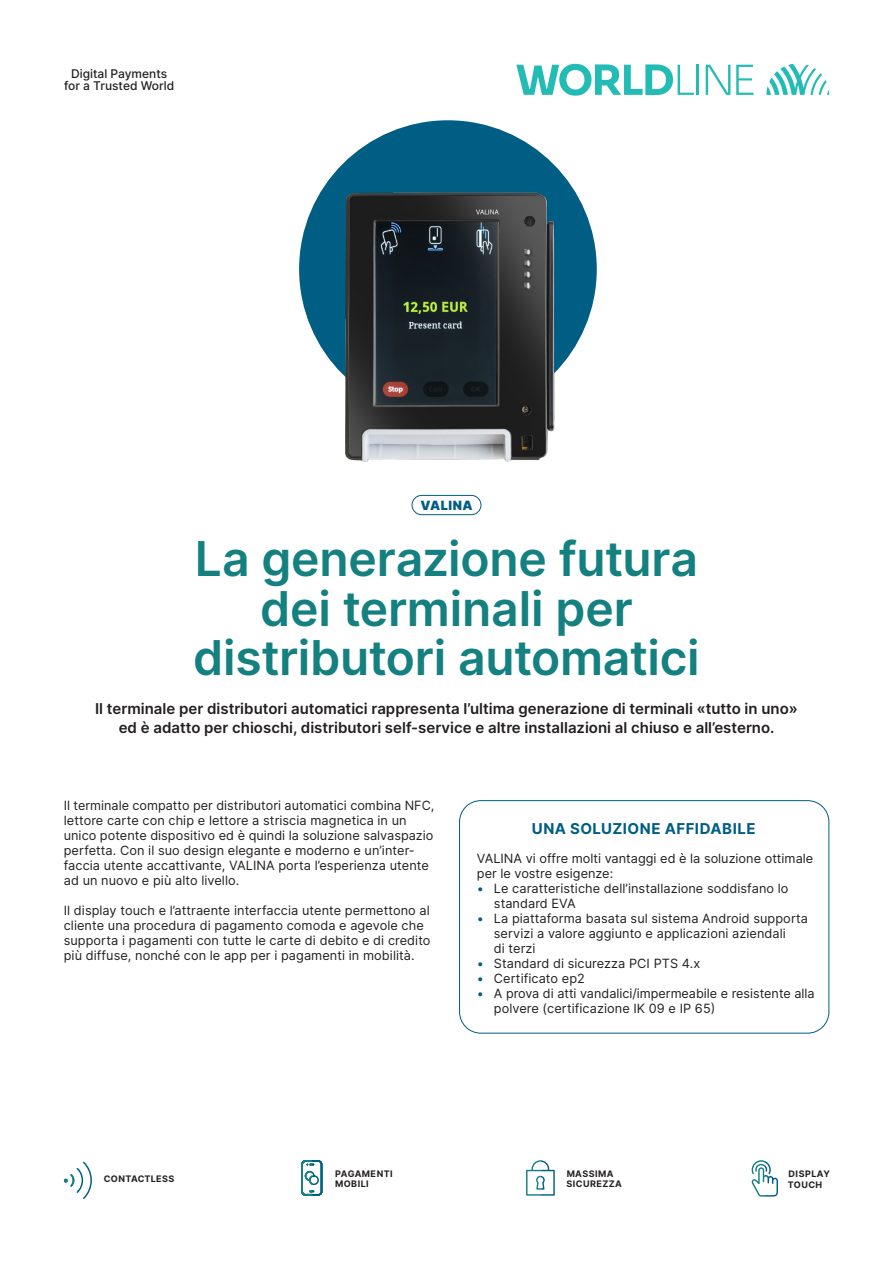
<style>
.page{position:relative;width:893px;height:1263px;background:#fff}
.page>*{position:absolute;margin:0;border:0;box-sizing:border-box;transform-origin:0 0}
.t1{font:600 48px/49.5px "Inter";letter-spacing:-.005em;color:#148080;text-align:center}
.t2{font:600 15px/18px "Inter";color:#231f20;text-align:center}
.t3{font:700 15px "Inter";letter-spacing:.025em;color:#005d84}
.t4{font:12.75px/15px "Inter";letter-spacing:.005em;color:#231f20}
.t5{font:900 12.75px "Inter";letter-spacing:.03em;color:#005d84}
.t6{font:500 12px/12.8px "Inter";color:#231f20;text-align:center}
.t7{font:700 9px/10.5px "Inter";letter-spacing:.05em;color:#231f20}
.s1{color:#005d84}
</style>
<div class="page">
<div style="left:299px;top:120px;width:298px;height:298px;background:#005d84;border-radius:50%"></div>
<svg style="left:766px;top:64px;width:63px;height:31px"></svg>
<hr style="left:697px;top:65px;width:2px;height:30px;background:#22bcb5">
<svg style="left:736px;top:65px;width:17px;height:30px"></svg>
<svg style="left:706px;top:65px;width:24px;height:30px"></svg>
<svg style="left:516px;top:64px;width:178px;height:32px"></svg>
<div style="left:412px;top:495px;width:69px;height:20px;border:1px solid #005d84;border-radius:10px"></div>
<div style="left:459px;top:800px;width:370px;height:233px;border:1px solid #005d84;border-radius:21px"></div>
<img style="left:340px;top:192px;width:222px;height:270px">
<svg style="left:64px;top:1161px;width:28px;height:38px"></svg>
<svg style="left:526px;top:1160px;width:29px;height:35px"></svg>
<svg style="left:301px;top:1160px;width:21px;height:35px"></svg>
<svg style="left:751px;top:1160px;width:27px;height:36px"></svg>
<p class="t6" style="left:64px;top:67px;width:112px">Digital Payments for a Trusted World</p>
<p class="t5" style="left:420px;top:496px;width:54px">VALINA</p>
<h1 class="t1" style="left:193px;top:533px;width:508px">La generazione futura dei terminali per distributori automatici</h1>
<p class="t2" style="left:95px;top:700px;width:704px">Il terminale per distributori automatici rappresenta l’ultima generazione di terminali «tutto in uno» ed è adatto per chioschi, distributori self-service e altre installazioni al chiuso e all’esterno.</p>
<p class="t4" style="left:64px;top:798px;width:372px">Il terminale compatto per distributori automatici combina NFC, lettore carte con chip e lettore a striscia magnetica in un unico potente dispositivo ed è quindi la soluzione salvaspazio perfetta. Con il suo design elegante e moderno e un’inter&shy;faccia utente accattivante, VALINA porta l’esperienza utente ad un nuovo e più alto livello.</p>
<p class="t4" style="left:64px;top:903px;width:368px">Il display touch e l’attraente interfaccia utente permettono al cliente una procedura di pagamento comoda e agevole che supporta i pagamenti con tutte le carte di debito e di credito più diffuse, nonché con le app per i pagamenti in mobilità.</p>
<p class="t3" style="left:532px;top:818px;width:225px">UNA SOLUZIONE AFFIDABILE</p>
<p class="t4" style="left:477px;top:850px;width:338px">VALINA vi offre molti vantaggi ed è la soluzione ottimale per le vostre esigenze:</p>
<p class="t4" style="left:494px;top:880px;width:296px;text-indent:-17px"><span class="s1">•</span> Le caratteristiche dell’installazione soddisfano lo standard EVA</p>
<p class="t4" style="left:494px;top:910px;width:316px;text-indent:-17px"><span class="s1">•</span> La piattaforma basata sul sistema Android supporta servizi a valore aggiunto e applicazioni aziendali<br>di terzi</p>
<p class="t4" style="left:477px;top:955px;width:225px"><span class="s1">•</span> Standard di sicurezza PCI PTS 4.x</p>
<p class="t4" style="left:477px;top:970px;width:110px"><span class="s1">•</span> Certificato ep2</p>
<p class="t4" style="left:494px;top:985px;width:322px;text-indent:-17px"><span class="s1">•</span> A prova di atti vandalici/impermeabile e resistente alla polvere (certificazione IK 09 e IP 65)</p>
<p class="t7" style="left:335px;top:1168px;width:59px">PAGAMENTI<br>MOBILI</p>
<p class="t7" style="left:788px;top:1168px;width:44px">DISPLAY<br>TOUCH</p>
<p class="t7" style="left:104px;top:1173px;width:72px">CONTACTLESS</p>
<p class="t7" style="left:566px;top:1168px;width:57px">MASSIMA<br>SICUREZZA</p>
</div>
